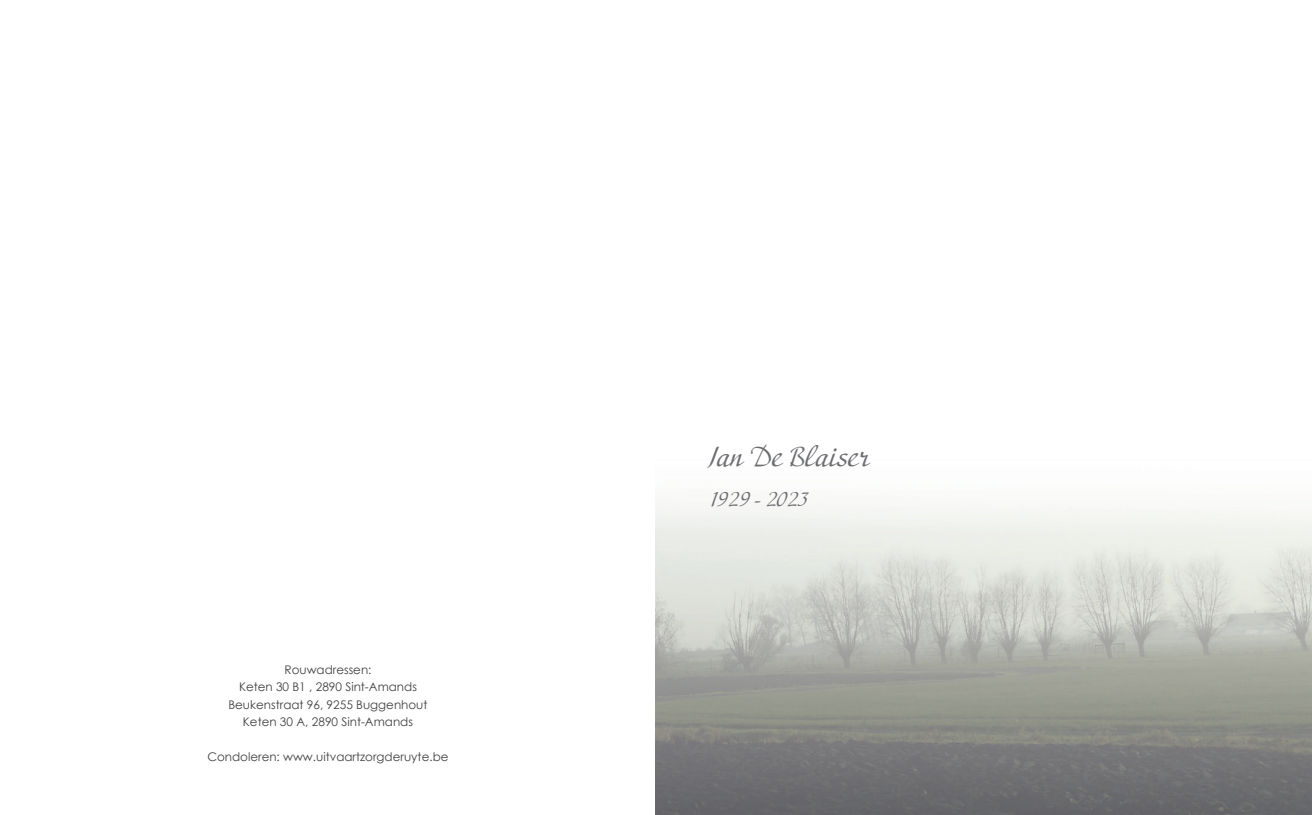
<style>
.page{position:relative;width:1312px;height:815px;background:#fff}
.page>*{position:absolute;margin:0;border:0;box-sizing:border-box;transform-origin:0 0}
.t1{font:27.5px "Adventure";color:#6c6d70}
.t2{font:20px "Adventure";color:#6c6d70}
.t3{font:11.88px/17.5px "Century Gothic";color:#424041;text-align:center}
</style>
<div class="page">
<img style="left:655px;top:500px;width:656px;height:315px">
<p class="t3" style="left:228px;top:661px;width:201px">Rouwadressen:<br>Keten 30 B1 , 2890 Sint-Amands<br>Beukenstraat 96, 9255 Buggenhout<br>Keten 30 A, 2890 Sint-Amands</p>
<p class="t3" style="left:207px;top:748px;width:242px">Condoleren: www.uitvaartzorgderuyte.be</p>
<h1 class="t1" style="left:709px;top:440px;width:162px">Jan De Blaiser</h1>
<h2 class="t2" style="left:709px;top:487px;width:100px">1929 - 2023</h2>
</div>
